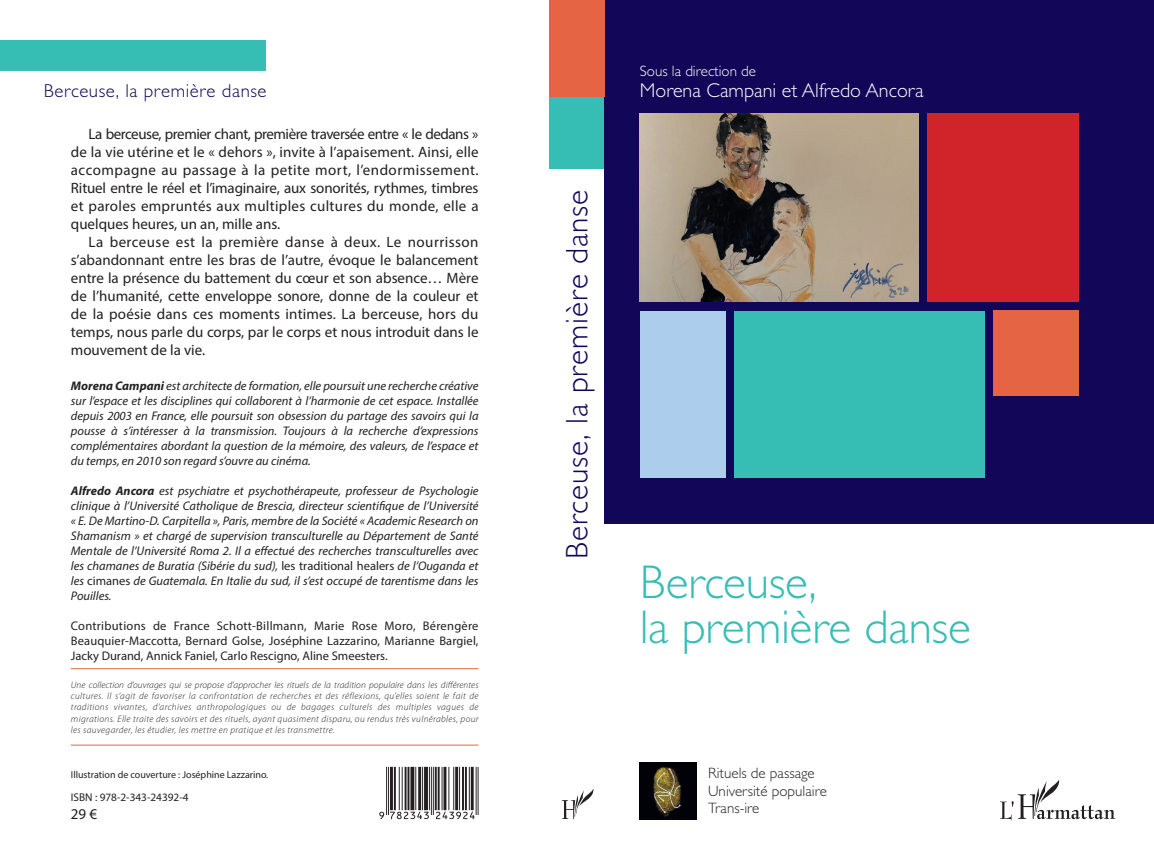
<style>
.page{position:relative;width:1154px;height:851px;background:#fff}
.page>*{position:absolute;margin:0;border:0;box-sizing:border-box;transform-origin:0 0}
.t1{font:300 47.5px/45px "Gill Sans Std";letter-spacing:-.005em;color:#36beb5}
.t2{font:300 31.25px "Gill Sans Std";letter-spacing:.025em;color:#110658}
.t3{font:300 20px "Gill Sans Std";color:#fff}
.t4{font:300 18.75px "Gill Sans Std";letter-spacing:.03em;color:#110658}
.t5{font:15px/18px "Myriad Pro";color:#231f20;text-align:justify}
.t6{font:300 15px/17.5px "Gill Sans Std";color:#231f20}
.t7{font:300 15px "Gill Sans Std";color:#fff}
.t8{font:italic 12.5px/15px "Myriad Pro";color:#231f20;text-align:justify}
.t9{font:12.5px/15px "Myriad Pro";color:#231f20;text-align:justify}
.t10{font:11.25px "Myriad Pro";color:#231f20}
.t11{font:10px "Myriad Pro";color:#231f20}
.t12{font:italic 300 9.38px/11.2px "Myriad Pro";letter-spacing:.04em;color:#231f20;text-align:justify}
.s1{font-weight:700}
.s2{font-style:normal}
</style>
<div class="page">
<div style="left:604px;top:0;width:549px;height:523px;background:#110658"></div>
<div style="left:549px;top:97px;width:55px;height:71px;background:#36beb5"></div>
<svg style="left:561px;top:789px;width:33px;height:30px"></svg>
<svg style="left:1000px;top:780px;width:115px;height:40px"></svg>
<img style="left:640px;top:113px;width:278px;height:189px">
<div style="left:734px;top:310px;width:250px;height:167px;background:#36beb5"></div>
<div style="left:640px;top:310px;width:85px;height:167px;background:#accdeb"></div>
<div style="left:993px;top:310px;width:85px;height:86px;background:#e46443"></div>
<div style="left:927px;top:113px;width:151px;height:189px;background:#d1232a"></div>
<div style="left:549px;top:0;width:55px;height:97px;background:#e46443"></div>
<div style="left:0;top:40px;width:266px;height:31px;background:#36beb5"></div>
<hr style="left:71px;top:668px;width:407px;height:1px;background:#e46443">
<hr style="left:71px;top:744px;width:407px;height:1px;background:#e46443">
<img style="left:640px;top:762px;width:56px;height:56px">
<svg style="left:379px;top:766px;width:99px;height:53px"></svg>
<h3 class="t4" style="left:44px;top:80px;width:224px">Berceuse, la première danse</h3>
<p class="t5" style="left:71px;top:125px;width:409px;text-indent:18px">La berceuse, premier chant, première traversée entre « le dedans » de la vie utérine et le « dehors », invite à l’apaisement. Ainsi, elle accompagne au passage à la petite mort, l’endormissement.<br>Rituel entre le réel et l’imaginaire, aux sonorités, rythmes, timbres et paroles empruntés aux multiples cultures du monde, elle a quelques heures, un an, mille ans.</p>
<p class="t5" style="left:71px;top:233px;width:409px;text-indent:18px">La berceuse est la première danse à deux. Le nourrisson s’abandonnant entre les bras de l’autre, évoque le balancement entre la présence du battement du cœur et son absence… Mère de l’humanité, cette enveloppe sonore, donne de la couleur et de la poésie dans ces moments intimes. La berceuse, hors du temps, nous parle du corps, par le corps et nous introduit dans le mouvement de la vie.</p>
<p class="t8" style="left:71px;top:378px;width:409px"><span class="s1">Morena Campani</span> est architecte de formation, elle poursuit une recherche créative sur l’espace et les disciplines qui collaborent à l’harmonie de cet espace. Installée depuis 2003 en France, elle poursuit son obsession du partage des savoirs qui la pousse à s’intéresser à la transmission. Toujours à la recherche d’expressions complémentaires abordant la question de la mémoire, des valeurs, de l’espace et du temps, en 2010 son regard s’ouvre au cinéma.</p>
<p class="t8" style="left:71px;top:483px;width:409px"><span class="s1">Alfredo Ancora</span> est psychiatre et psychothérapeute, professeur de Psychologie clinique à l’Université Catholique de Brescia, directeur scientifique de l’Université « E. De Martino-D. Carpitella », Paris, membre de la Société « Academic Research on Shamanism » et chargé de supervision transculturelle au Département de Santé Mentale de l’Université Roma 2. Il a effectué des recherches transculturelles avec les chamanes de Buratia (Sibérie du sud), <span class="s2">les traditional healers</span> de l’Ouganda et les <span class="s2">cimanes</span> de Guatemala. En Italie du sud, il s’est occupé de tarentisme dans les Pouilles.</p>
<p class="t9" style="left:71px;top:618px;width:409px">Contributions de France Schott-Billmann, Marie Rose Moro, Bérengère Beauquier-Maccotta, Bernard Golse, Joséphine Lazzarino, Marianne Bargiel, Jacky Durand, Annick Faniel, Carlo Rescigno, Aline Smeesters.</p>
<p class="t12" style="left:71px;top:679px;width:409px">Une collection d’ouvrages qui se propose d’approcher les rituels de la tradition populaire dans les différentes cultures. Il s’agit de favoriser la confrontation de recherches et des réflexions, qu’elles soient le fait de traditions vivantes, d’archives anthropologiques ou de bagages culturels des multiples vagues de migrations. Elle traite des savoirs et des rituels, ayant quasiment disparu, ou rendus très vulnérables, pour les sauvegarder, les étudier, les mettre en pratique et les transmettre.</p>
<p class="t11" style="left:71px;top:767px;width:199px">Illustration de couverture : Joséphine Lazzarino.</p>
<p class="t10" style="left:71px;top:790px;width:119px">ISBN : 978-2-343-24392-4</p>
<p class="t5" style="left:71px;top:804px;width:28px">29 €</p>
<h2 class="t2" style="left:559px;top:559px;width:371px;rotate:-90deg">Berceuse, la première danse</h2>
<p class="t7" style="left:640px;top:62px;width:118px">Sous la direction de</p>
<h3 class="t3" style="left:640px;top:79px;width:285px">Morena Campani et Alfredo Ancora</h3>
<h1 class="t1" style="left:640px;top:560px;width:332px">Berceuse,<br>la première danse</h1>
<p class="t6" style="left:708px;top:764px;width:120px">Rituels de passage<br>Université populaire<br>Trans-ire</p>
</div>
